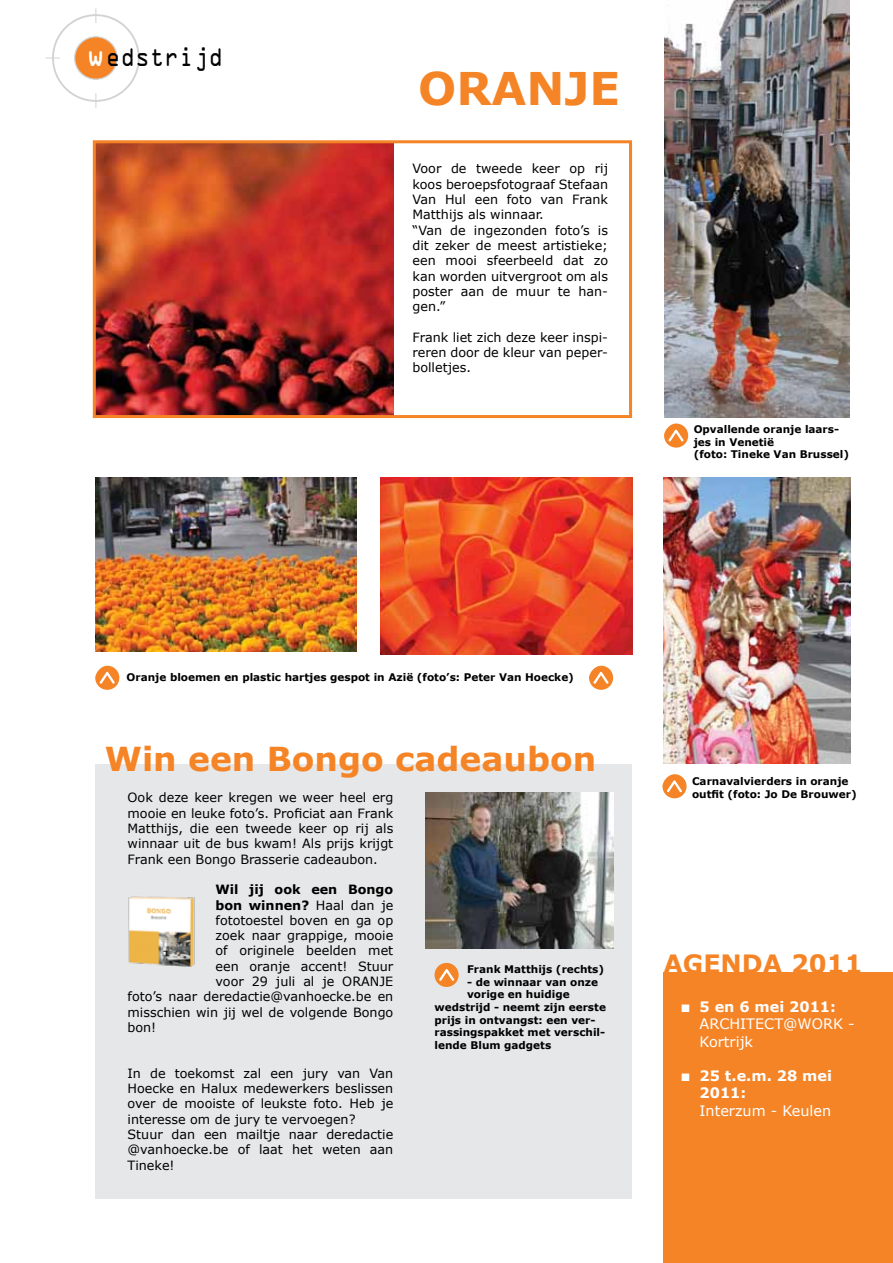
<style>
.page{position:relative;width:893px;height:1263px;background:#fff}
.page>*{position:absolute;margin:0;border:0;box-sizing:border-box;transform-origin:0 0}
.t1{font:700 45px "Verdana";color:#f58426}
.t2{font:700 33px "Verdana";color:#f58426}
.t3{font:700 25.2px "Verdana";color:#f58426}
.t4{font:24px "OCRA Std";color:#000;scale:.85 1}
.t5{font:14.4px/17.2px "Verdana";color:#fff}
.t6{font:700 14.4px/17.2px "Verdana";color:#fff}
.t7{font:12.75px/15.3px "Verdana";color:#000}
.t8{font:700 12.75px "Verdana";color:#000}
.t9{font:700 10.5px/12.6px "Verdana";color:#000}
.s1{font-size:27.6px;color:#fff}
.s2{font-weight:400}
.s3{font-weight:700}
</style>
<div class="page">
<div style="left:663px;top:972px;width:230px;height:291px;background:#f58426"></div>
<div style="left:52px;top:14px;width:88px;height:88px;border:2px solid #d1d3d4;border-radius:50%"></div>
<div style="left:75px;top:37px;width:42px;height:42px;background:#f58426;border-radius:50%"></div>
<div style="left:74px;top:36px;width:44px;height:44px;border:1px solid #d1d3d4;border-radius:50%"></div>
<svg style="left:95px;top:8px;width:1px;height:15px"></svg>
<svg style="left:95px;top:93px;width:1px;height:15px"></svg>
<svg style="left:45px;top:58px;width:15px;height:1px"></svg>
<img style="left:97px;top:144px;width:296px;height:270px">
<img style="left:664px;top:0;width:186px;height:417px">
<img style="left:380px;top:478px;width:252px;height:176px">
<img style="left:96px;top:478px;width:261px;height:173px">
<img style="left:663px;top:478px;width:187px;height:285px">
<div style="left:93px;top:140px;width:539px;height:278px;border:3px solid #f58426"></div>
<svg style="left:664px;top:423px;width:24px;height:25px"></svg>
<svg style="left:668px;top:430px;width:15px;height:11px"></svg>
<div style="left:662px;top:774px;width:25px;height:24px;background:#f58426;border-radius:50%"></div>
<svg style="left:667px;top:780px;width:15px;height:12px"></svg>
<div style="left:95px;top:666px;width:24px;height:24px;background:#f58426;border-radius:50%"></div>
<svg style="left:100px;top:672px;width:15px;height:12px"></svg>
<div style="left:589px;top:666px;width:24px;height:24px;background:#f58426;border-radius:50%"></div>
<svg style="left:593px;top:672px;width:15px;height:12px"></svg>
<div style="left:95px;top:764px;width:537px;height:435px;background:#e6e7e8"></div>
<img style="left:425px;top:793px;width:188px;height:156px">
<div style="left:435px;top:963px;width:24px;height:24px;background:#f58426;border-radius:50%"></div>
<svg style="left:439px;top:969px;width:15px;height:12px"></svg>
<img style="left:128px;top:896px;width:67px;height:71px">
<h3 class="t4" style="left:86px;top:46px;width:163px"><span class="s1">w</span>edstrijd</h3>
<h1 class="t1" style="left:418px;top:56px;width:204px">ORANJE</h1>
<p class="t7" style="left:412px;top:161px;width:197px">Voor de tweede keer op rij koos beroepsfotograaf Stefaan<br>Van Hul een foto van Frank<br>Matthijs als winnaar.<br>“Van de ingezonden foto’s is dit zeker de meest artistieke; een mooi sfeerbeeld dat zo kan worden uitvergroot om als poster aan de muur te han&shy;gen.”</p>
<p class="t7" style="left:412px;top:329px;width:197px;text-align:justify">Frank liet zich deze keer inspi&shy;reren door de kleur van peper&shy;bolletjes.</p>
<p class="t9" style="left:694px;top:423px;width:157px">Opvallende oranje laars&shy;jes in Venetië<br>(foto: Tineke Van Brussel)</p>
<p class="t9" style="left:127px;top:671px;width:449px">Oranje bloemen en plastic hartjes gespot in Azië (foto’s: Peter Van Hoecke)</p>
<h2 class="t2" style="left:105px;top:736px;width:493px">Win een Bongo cadeaubon</h2>
<p class="t7" style="left:128px;top:790px;width:267px;text-align:justify">Ook deze keer kregen we weer heel erg mooie en leuke foto’s. Proficiat aan Frank Matthijs, die een tweede keer op rij als winnaar uit de bus kwam! Als prijs krijgt Frank een Bongo Brasserie cadeaubon.</p>
<p class="t8" style="left:216px;top:880px;width:179px">Wil jij ook een Bongo</p>
<p class="t8" style="left:216px;top:896px;width:179px">bon winnen? <span class="s2">Haal dan je</span></p>
<p class="t7" style="left:216px;top:912px;width:179px">fototoestel boven en ga op</p>
<p class="t7" style="left:216px;top:928px;width:179px">zoek naar grappige, mooie</p>
<p class="t7" style="left:216px;top:943px;width:179px">of originele beelden met</p>
<p class="t7" style="left:216px;top:958px;width:179px">een oranje accent! Stuur</p>
<p class="t7" style="left:216px;top:973px;width:179px">voor 29 juli al je ORANJE</p>
<p class="t7" style="left:128px;top:989px;width:267px">foto’s naar deredactie@vanhoecke.be en</p>
<p class="t7" style="left:128px;top:1004px;width:267px">misschien win jij wel de volgende Bongo</p>
<p class="t7" style="left:128px;top:1019px;width:30px">bon!</p>
<p class="t7" style="left:128px;top:1065px;width:267px">In de toekomst zal een jury van Van<br>Hoecke en Halux medewerkers beslissen over de mooiste of leukste foto. Heb je interesse om de jury te vervoegen?<br>Stuur dan een mailtje naar deredactie @vanhoecke.be of laat het weten aan<br>Tineke!</p>
<p class="t9" style="left:467px;top:963px;width:139px">Frank Matthijs (rechts)</p>
<p class="t9" style="left:467px;top:975px;width:133px">- de winnaar van onze</p>
<p class="t9" style="left:467px;top:988px;width:104px">vorige en huidige</p>
<p class="t9" style="left:434px;top:1001px;width:173px">wedstrijd - neemt zijn eerste</p>
<p class="t9" style="left:434px;top:1013px;width:162px">prijs in ontvangst: een ver-</p>
<p class="t9" style="left:434px;top:1026px;width:172px">rassingspakket met verschil-</p>
<p class="t9" style="left:434px;top:1038px;width:118px">lende Blum gadgets</p>
<p class="t9" style="left:692px;top:775px;width:166px">Carnavalvierders in oranje outfit (foto: Jo De Brouwer)</p>
<h3 class="t3" style="left:663px;top:946px;width:201px">AGENDA 2011</h3>
<p class="t5" style="left:699px;top:998px;width:157px;text-indent:-18px">■ <span class="s3">5 en 6 mei 2011:<br></span>ARCHITECT@WORK -<br>Kortrijk</p>
<p class="t6" style="left:699px;top:1067px;width:134px;text-indent:-18px">■ 25 t.e.m. 28 mei<br>2011:</p>
<p class="t5" style="left:699px;top:1102px;width:133px">Interzum - Keulen</p>
</div>
